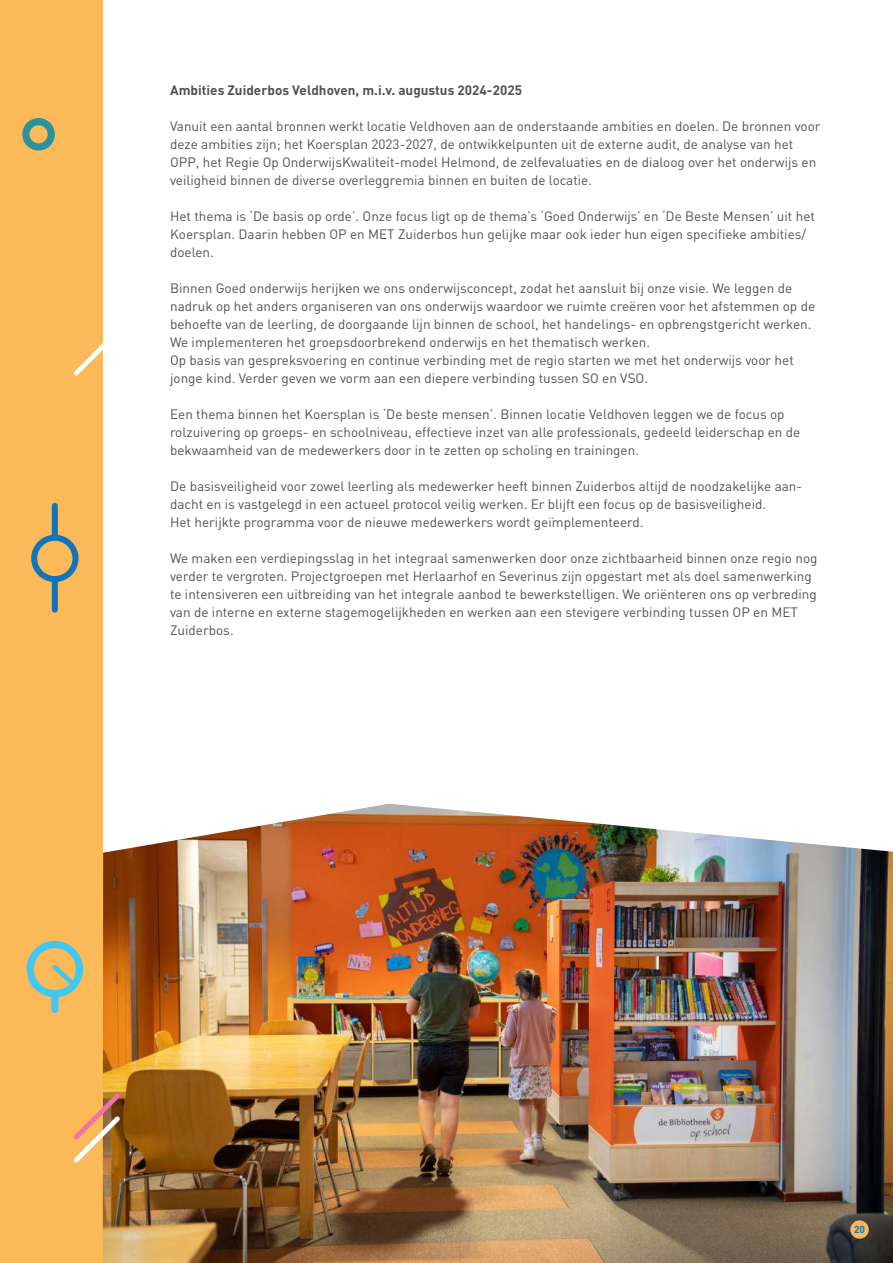
<style>
.page{position:relative;width:893px;height:1263px;background:#fff}
.page>*{position:absolute;margin:0;border:0;box-sizing:border-box;transform-origin:0 0}
.t1{font:13.5px/18px "DIN";color:#505352}
.t2{font:700 13.5px "DIN";color:#505352}
.t3{font:700 10.2px "DIN";color:#1074bc}
</style>
<div class="page">
<div style="left:0;top:0;width:103px;height:1263px;background:#fcb958"></div>
<img style="left:103px;top:804px;width:790px;height:459px">
<div style="left:52px;top:576px;width:6px;height:37px;background:#1074bc;border-radius:3px"></div>
<div style="left:52px;top:503px;width:6px;height:36px;background:#1074bc;border-radius:3px"></div>
<svg style="left:31px;top:535px;width:48px;height:47px"></svg>
<div style="left:51px;top:990px;width:7px;height:23px;background:#40c7f4;border-radius:4px"></div>
<svg style="left:27px;top:941px;width:56px;height:56px"></svg>
<svg style="left:74px;top:1093px;width:46px;height:69px"></svg>
<svg style="left:74px;top:343px;width:29px;height:32px"></svg>
<svg style="left:22px;top:118px;width:33px;height:33px"></svg>
<div style="left:850px;top:1220px;width:19px;height:19px;background:#fcb958;border-radius:50%"></div>
<p class="t2" style="left:170px;top:81px;width:353px">Ambities Zuiderbos Veldhoven, m.i.v. augustus 2024-2025</p>
<p class="t1" style="left:170px;top:117px;width:652px">Vanuit een aantal bronnen werkt locatie Veldhoven aan de onderstaande ambities en doelen. De bronnen voor deze ambities zijn; het Koersplan 2023-2027, de ontwikkelpunten uit de externe audit, de analyse van het OPP, het Regie Op OnderwijsKwaliteit-model Helmond, de zelfevaluaties en de dialoog over het onderwijs en veiligheid binnen de diverse overleggremia binnen en buiten de locatie.</p>
<p class="t1" style="left:170px;top:207px;width:646px">Het thema is ‘De basis op orde’. Onze focus ligt op de thema’s ‘Goed Onderwijs’ en ‘De Beste Mensen’ uit het<br>Koersplan. Daarin hebben OP en MET Zuiderbos hun gelijke maar ook ieder hun eigen specifieke ambities/ doelen.</p>
<p class="t1" style="left:170px;top:279px;width:647px">Binnen Goed onderwijs herijken we ons onderwijsconcept, zodat het aansluit bij onze visie. We leggen de nadruk op het anders organiseren van ons onderwijs waardoor we ruimte creëren voor het afstemmen op de behoefte van de leerling, de doorgaande lijn binnen de school, het handelings- en opbrengstgericht werken.<br>We implementeren het groepsdoorbrekend onderwijs en het thematisch werken.<br>Op basis van gespreksvoering en continue verbinding met de regio starten we met het onderwijs voor het jonge kind. Verder geven we vorm aan een diepere verbinding tussen SO en VSO.</p>
<p class="t1" style="left:170px;top:405px;width:632px">Een thema binnen het Koersplan is ‘De beste mensen’. Binnen locatie Veldhoven leggen we de focus op rolzuivering op groeps- en schoolniveau, effectieve inzet van alle professionals, gedeeld leiderschap en de bekwaamheid van de medewerkers door in te zetten op scholing en trainingen.</p>
<p class="t1" style="left:170px;top:477px;width:634px">De basisveiligheid voor zowel leerling als medewerker heeft binnen Zuiderbos altijd de noodzakelijke aan&shy;dacht en is vastgelegd in een actueel protocol veilig werken. Er blijft een focus op de basisveiligheid.<br>Het herijkte programma voor de nieuwe medewerkers wordt geïmplementeerd.</p>
<p class="t1" style="left:170px;top:549px;width:649px">We maken een verdiepingsslag in het integraal samenwerken door onze zichtbaarheid binnen onze regio nog verder te vergroten. Projectgroepen met Herlaarhof en Severinus zijn opgestart met als doel samenwerking te intensiveren een uitbreiding van het integrale aanbod te bewerkstelligen. We oriënteren ons op verbreding van de interne en externe stagemogelijkheden en werken aan een stevigere verbinding tussen OP en MET Zuiderbos.</p>
<p class="t3" style="left:854px;top:1223px;width:13px">20</p>
</div>
